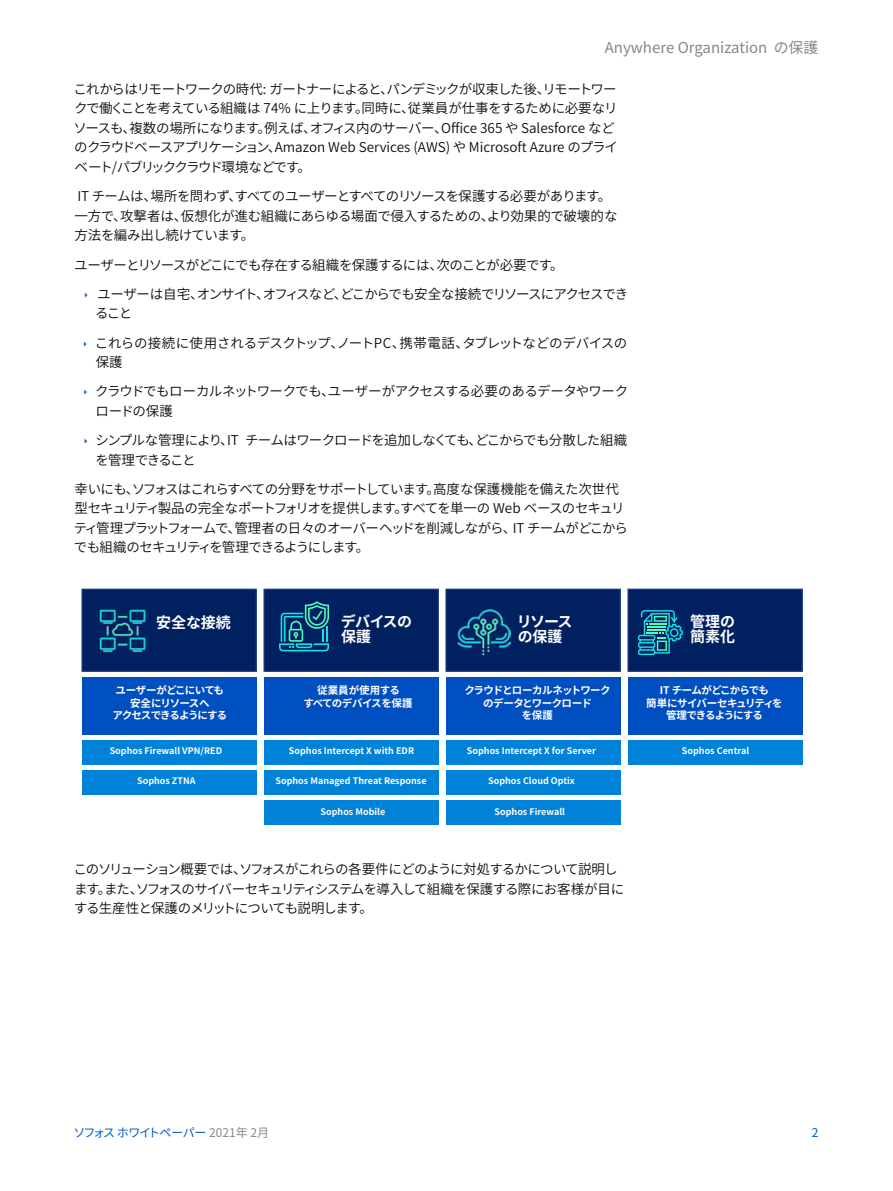
<style>
.page{position:relative;width:893px;height:1191px;background:#fff}
.page>*{position:absolute;margin:0;border:0;box-sizing:border-box;transform-origin:0 0}
.Graphic_Heading{font:700 15px "Noto Sans CJ Kjp";letter-spacing:-.005em;color:#fff}
.t1{font:15px "Noto Sans CJ Kjp";color:#81898e}
.Body_Copy{font:600 13.5px/19.5px "Noto Sans CJ Kjp";letter-spacing:-.055em;color:#0d0d0e}
.Body_Copy-2{font:600 13.5px/19.5px "Noto Sans CJ Kjp";letter-spacing:-.035em;color:#0d0d0e}
.Body_Copy-3{font:600 13.5px/19.5px "Noto Sans CJ Kjp";letter-spacing:-.075em;color:#0d0d0e}
.Body_Copy-4{font:600 13.5px/19.5px "Noto Sans CJ Kjp";letter-spacing:-.08em;color:#0d0d0e}
.Body_Copy-5{font:600 13.5px/19.5px "Noto Sans CJ Kjp";letter-spacing:-.025em;color:#0d0d0e}
.t2{font:12px "Noto Sans CJ Kjp";letter-spacing:-.05em;color:#005cc7}
.t3{font:12px "Noto Sans CJ Kjp";color:#005bc8}
.Sub_Heading_Geraphic{font:700 10.5px/12.6px "Noto Sans CJ Kjp";letter-spacing:-.07em;color:#fff;text-align:center}
.Sub_Heading_Geraphic-2{font:700 10.5px "Noto Sans CJ Kjp";letter-spacing:-.04em;color:#fff}
.Sub_Heading_Geraphic-3{font:700 10.5px "Noto Sans CJ Kjp";color:#fff}
.Sub_Heading_Geraphic-4{font:700 9px "Noto Sans CJ Kjp";color:#fff}
.s1{color:#81898e}
</style>
<div class="page">
<div style="left:82px;top:589px;width:174px;height:82px;background:#002060"></div>
<div style="left:81px;top:588px;width:176px;height:84px;border:1px solid #2f528f"></div>
<div style="left:264px;top:589px;width:174px;height:82px;background:#002060"></div>
<div style="left:263px;top:588px;width:176px;height:84px;border:1px solid #2f528f"></div>
<div style="left:446px;top:589px;width:174px;height:82px;background:#002060"></div>
<div style="left:445px;top:588px;width:176px;height:84px;border:1px solid #2f528f"></div>
<div style="left:628px;top:589px;width:174px;height:82px;background:#002060"></div>
<div style="left:627px;top:588px;width:176px;height:84px;border:1px solid #2f528f"></div>
<img style="left:99px;top:609px;width:47px;height:44px">
<img style="left:457px;top:609px;width:53px;height:47px">
<div style="left:82px;top:676px;width:174px;height:58px;background:#004fc0"></div>
<div style="left:264px;top:676px;width:174px;height:58px;background:#004fc0"></div>
<div style="left:446px;top:676px;width:174px;height:58px;background:#004fc0"></div>
<div style="left:628px;top:676px;width:174px;height:58px;background:#004fc0"></div>
<div style="left:82px;top:740px;width:174px;height:24px;background:#0082d8"></div>
<div style="left:264px;top:740px;width:174px;height:24px;background:#0082d8"></div>
<div style="left:82px;top:770px;width:174px;height:24px;background:#0082d8"></div>
<div style="left:264px;top:800px;width:174px;height:24px;background:#0082d8"></div>
<div style="left:264px;top:770px;width:174px;height:24px;background:#0082d8"></div>
<div style="left:446px;top:740px;width:174px;height:24px;background:#0082d8"></div>
<div style="left:446px;top:770px;width:174px;height:24px;background:#0082d8"></div>
<div style="left:446px;top:800px;width:174px;height:24px;background:#0082d8"></div>
<div style="left:628px;top:740px;width:174px;height:24px;background:#0082d8"></div>
<svg style="left:279px;top:601px;width:50px;height:50px"></svg>
<svg style="left:638px;top:610px;width:45px;height:45px"></svg>
<p class="t1" style="left:605px;top:39px;width:215px">Anywhere Organization の保護</p>
<p class="Body_Copy-2" style="left:73px;top:80px;width:546px">これからはリモートワークの時代: ガートナーによると、パンデミックが収束した後、リモートワークで働くことを考えている組織は 74% に上ります。同時に、従業員が仕事をするために必要なリソースも、複数の場所になります。例えば、オフィス内のサーバー、Office 365 や Salesforce などのクラウドベースアプリケーション、Amazon Web Services (AWS) や Microsoft Azure のプライベート/パブリッククラウド環境などです。</p>
<p class="Body_Copy" style="left:74px;top:187px;width:545px">IT チームは、場所を問わず、すべてのユーザーとすべてのリソースを保護する必要があります。一方で、攻撃者は、仮想化が進む組織にあらゆる場面で侵入するための、より効果的で破壊的な方法を編み出し続けています。</p>
<p class="Body_Copy" style="left:74px;top:255px;width:491px">ユーザーとリソースがどこにでも存在する組織を保護するには、次のことが必要です。</p>
<p class="Body_Copy-4" style="left:95px;top:284px;width:535px">ユーザーは自宅、オンサイト、オフィスなど、どこからでも安全な接続でリソースにアクセスできること</p>
<p class="Body_Copy-5" style="left:95px;top:333px;width:534px">これらの接続に使用されるデスクトップ、ノートPC、携帯電話、タブレットなどのデバイスの保護</p>
<p class="Body_Copy" style="left:95px;top:382px;width:534px">クラウドでもローカルネットワークでも、ユーザーがアクセスする必要のあるデータやワークロードの保護</p>
<p class="Body_Copy-3" style="left:96px;top:431px;width:533px">シンプルな管理により、IT チームはワークロードを追加しなくても、どこからでも分散した組織を管理できること</p>
<p class="Body_Copy" style="left:74px;top:479px;width:556px">幸いにも、ソフォスはこれらすべての分野をサポートしています。高度な保護機能を備えた次世代型セキュリティ製品の完全なポートフォリオを提供します。すべてを単一の Web ベースのセキュリティ管理プラットフォームで、管理者の日々のオーバーヘッドを削減しながら、IT チームがどこからでも組織のセキュリティを管理できるようにします。</p>
<p class="Graphic_Heading" style="left:156px;top:614px;width:76px">安全な接続</p>
<p class="Graphic_Heading" style="left:341px;top:613px;width:73px">デバイスの</p>
<p class="Graphic_Heading" style="left:341px;top:628px;width:31px">保護</p>
<p class="Graphic_Heading" style="left:517px;top:613px;width:57px">リソース</p>
<p class="Graphic_Heading" style="left:518px;top:628px;width:46px">の保護</p>
<p class="Graphic_Heading" style="left:690px;top:613px;width:46px">管理の</p>
<p class="Graphic_Heading" style="left:690px;top:628px;width:46px">簡素化</p>
<p class="Sub_Heading_Geraphic-2" style="left:116px;top:684px;width:110px">ユーザーがどこにいても</p>
<p class="Sub_Heading_Geraphic" style="left:130px;top:696px;width:81px">安全にリソースへ</p>
<p class="Sub_Heading_Geraphic" style="left:112px;top:709px;width:117px">アクセスできるようにする</p>
<p class="Sub_Heading_Geraphic-4" style="left:110px;top:745px;width:114px">Sophos Firewall VPN/RED</p>
<p class="Sub_Heading_Geraphic-4" style="left:137px;top:775px;width:60px">Sophos ZTNA</p>
<p class="Sub_Heading_Geraphic-3" style="left:317px;top:684px;width:84px">従業員が使用する</p>
<p class="Sub_Heading_Geraphic-2" style="left:304px;top:697px;width:110px">すべてのデバイスを保護</p>
<p class="Sub_Heading_Geraphic-4" style="left:289px;top:745px;width:127px">Sophos Intercept X with EDR</p>
<p class="Sub_Heading_Geraphic-4" style="left:275px;top:775px;width:153px">Sophos Managed Threat Response</p>
<p class="Sub_Heading_Geraphic-4" style="left:321px;top:806px;width:66px">Sophos Mobile</p>
<p class="Sub_Heading_Geraphic" style="left:464px;top:684px;width:148px">クラウドとローカルネットワークのデータとワークロード<br>を保護</p>
<p class="Sub_Heading_Geraphic" style="left:660px;top:684px;width:111px">IT チームがどこからでも</p>
<p class="Sub_Heading_Geraphic" style="left:646px;top:696px;width:138px">簡単にサイバーセキュリティを管理できるようにする</p>
<p class="Sub_Heading_Geraphic-4" style="left:467px;top:745px;width:131px">Sophos Intercept X for Server</p>
<p class="Sub_Heading_Geraphic-4" style="left:488px;top:775px;width:88px">Sophos Cloud Optix</p>
<p class="Sub_Heading_Geraphic-4" style="left:495px;top:806px;width:72px">Sophos Firewall</p>
<p class="Sub_Heading_Geraphic-4" style="left:682px;top:745px;width:69px">Sophos Central</p>
<p class="Body_Copy" style="left:73px;top:860px;width:552px">このソリューション概要では、ソフォスがこれらの各要件にどのように対処するかについて説明します。また、ソフォスのサイバーセキュリティシステムを導入して組織を保護する際にお客様が目にする生産性と保護のメリットについても説明します。</p>
<p class="t2" style="left:74px;top:1125px;width:197px">ソフォス ホワイトペーパー <span class="s1">2021年 2月</span></p>
<p class="t3" style="left:812px;top:1125px;width:8px">2</p>
</div>
